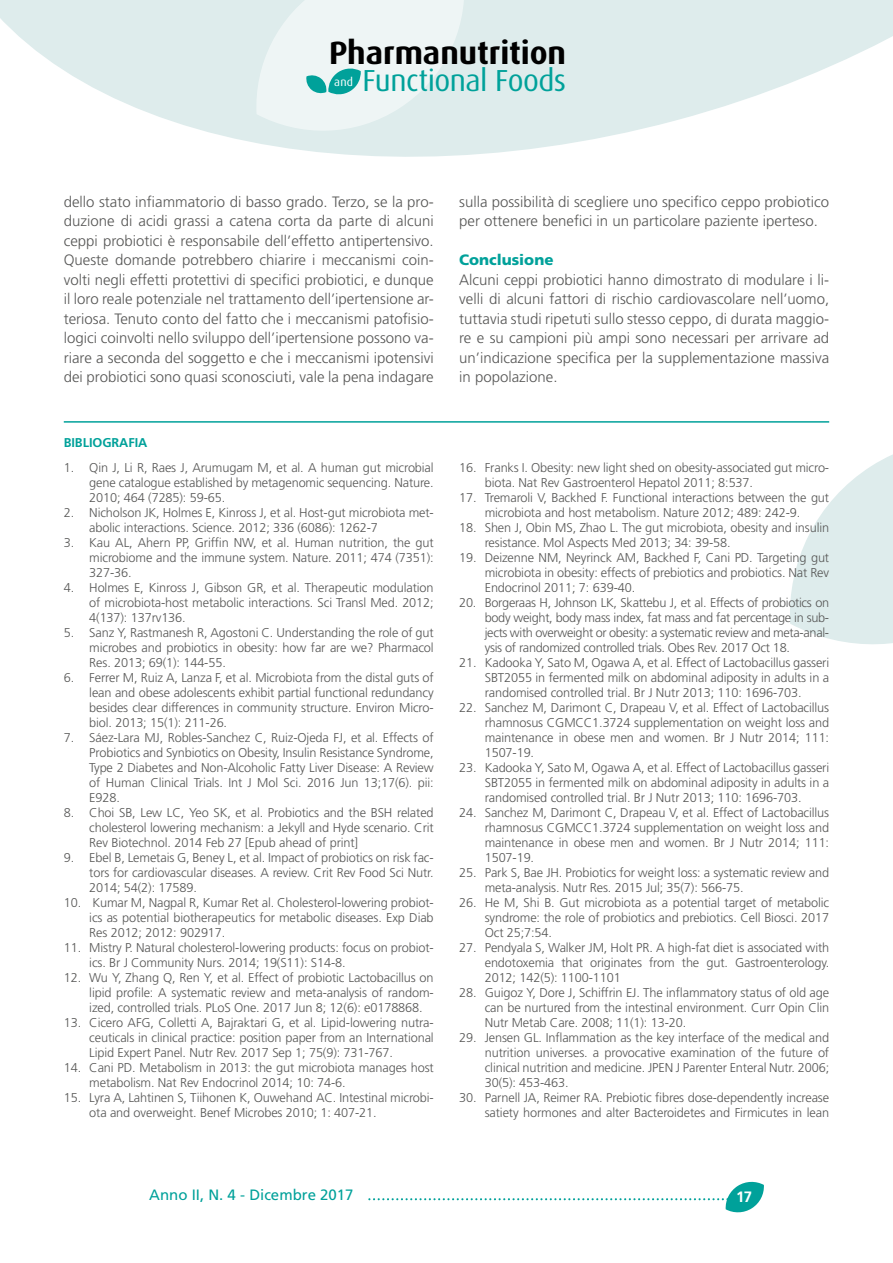
<style>
.page{position:relative;width:893px;height:1263px;background:#fff}
.page>*{position:absolute;margin:0;border:0;box-sizing:border-box;transform-origin:0 0}
.t1{font:700 32.25px "Dax";color:#000}
.t2{font:30.45px "Dax";letter-spacing:-.02em;color:#00a19a}
.t3{font:300 15px/19.5px "Frutiger LT Std";color:#575756;text-align:justify}
.t4{font:15px "Frutiger LT Std";color:#00a19a}
.t5{font:900 15px "Frutiger LT Std";color:#00a19a}
.t6{font:700 15px "Frutiger LT Std";color:#fff}
.t7{font:300 12.75px/15px "Frutiger LT Std";letter-spacing:-.01em;color:#575756;text-align:justify}
.t8{font:700 12.75px "Frutiger LT Std";letter-spacing:-.005em;color:#00a19a}
.t9{font:11.7px "Dax";color:#fff}
</style>
<div class="page">
<svg style="left:0;top:0;width:893px;height:157px;fill:#deecec"></svg>
<svg style="left:790px;top:454px;width:103px;height:190px"></svg>
<svg style="left:369px;top:1181px;width:395px;height:32px"></svg>
<svg style="left:256px;top:0;width:208px;height:131px;background:#e2f0f0"></svg>
<hr style="left:64px;top:421px;width:765px;height:2px;background:#00a19a">
<h1 class="t1" style="left:329px;top:35px;width:239px">Pharmanutrition</h1>
<p class="t9" style="left:334px;top:76px;width:20px">and</p>
<h2 class="t2" style="left:363px;top:64px;width:205px">Functional Foods</h2>
<p class="t3" style="left:64px;top:192px;width:371px">dello stato infiammatorio di basso grado. Terzo, se la pro&shy;duzione di acidi grassi a catena corta da parte di alcuni ceppi probiotici è responsabile dell’effetto antipertensivo.<br>Queste domande potrebbero chiarire i meccanismi coin&shy;volti negli effetti protettivi di specifici probiotici, e dunque il loro reale potenziale nel trattamento dell’ipertensione ar&shy;teriosa. Tenuto conto del fatto che i meccanismi patofisio&shy;logici coinvolti nello sviluppo dell’ipertensione possono va&shy;riare a seconda del soggetto e che i meccanismi ipotensivi dei probiotici sono quasi sconosciuti, vale la pena indagare</p>
<p class="t3" style="left:459px;top:192px;width:371px">sulla possibilità di scegliere uno specifico ceppo probiotico per ottenere benefici in un particolare paziente iperteso.</p>
<p class="t5" style="left:459px;top:251px;width:96px">Conclusione</p>
<p class="t3" style="left:459px;top:270px;width:371px">Alcuni ceppi probiotici hanno dimostrato di modulare i li&shy;velli di alcuni fattori di rischio cardiovascolare nell’uomo, tuttavia studi ripetuti sullo stesso ceppo, di durata maggio&shy;re e su campioni più ampi sono necessari per arrivare ad un’indicazione specifica per la supplementazione massiva in popolazione.</p>
<p class="t8" style="left:64px;top:435px;width:85px">BIBLIOGRAFIA</p>
<p class="t7" style="left:89px;top:461px;width:346px;text-indent:-26px">1. Qin J, Li R, Raes J, Arumugam M, et al. A human gut microbial gene catalogue established by metagenomic sequencing. Nature.<br>2010; 464 (7285): 59-65.</p>
<p class="t7" style="left:89px;top:506px;width:346px;text-indent:-26px">2. Nicholson JK, Holmes E, Kinross J, et al. Host-gut microbiota met&shy;abolic interactions. Science. 2012; 336 (6086): 1262-7</p>
<p class="t7" style="left:89px;top:535px;width:346px;text-indent:-26px">3. Kau AL, Ahern PP, Griffin NW, et al. Human nutrition, the gut microbiome and the immune system. Nature. 2011; 474 (7351):<br>327-36.</p>
<p class="t7" style="left:89px;top:580px;width:346px;text-indent:-26px">4. Holmes E, Kinross J, Gibson GR, et al. Therapeutic modulation of microbiota-host metabolic interactions. Sci Transl Med. 2012; 4(137): 137rv136.</p>
<p class="t7" style="left:89px;top:625px;width:346px;text-indent:-26px">5. Sanz Y, Rastmanesh R, Agostoni C. Understanding the role of gut microbes and probiotics in obesity: how far are we? Pharmacol Res. 2013; 69(1): 144-55.</p>
<p class="t7" style="left:89px;top:670px;width:346px;text-indent:-26px">6. Ferrer M, Ruiz A, Lanza F, et al. Microbiota from the distal guts of lean and obese adolescents exhibit partial functional redundancy besides clear differences in community structure. Environ Micro&shy;biol. 2013; 15(1): 211-26.</p>
<p class="t7" style="left:89px;top:730px;width:346px;text-indent:-26px">7. Sáez-Lara MJ, Robles-Sanchez C, Ruiz-Ojeda FJ, et al. Effects of Probiotics and Synbiotics on Obesity, Insulin Resistance Syndrome, Type 2 Diabetes and Non-Alcoholic Fatty Liver Disease: A Review of Human Clinical Trials. Int J Mol Sci. 2016 Jun 13;17(6). pii:<br>E928.</p>
<p class="t7" style="left:89px;top:805px;width:346px;text-indent:-26px">8. Choi SB, Lew LC, Yeo SK, et al. Probiotics and the BSH related cholesterol lowering mechanism: a Jekyll and Hyde scenario. Crit Rev Biotechnol. 2014 Feb 27 [Epub ahead of print]</p>
<p class="t7" style="left:89px;top:850px;width:346px;text-indent:-26px">9. Ebel B, Lemetais G, Beney L, et al. Impact of probiotics on risk fac&shy;tors for cardiovascular diseases. A review. Crit Rev Food Sci Nutr.<br>2014; 54(2): 17589.</p>
<p class="t7" style="left:89px;top:895px;width:346px;text-indent:-26px">10. Kumar M, Nagpal R, Kumar Ret al. Cholesterol-lowering probiot&shy;ics as potential biotherapeutics for metabolic diseases. Exp Diab Res 2012; 2012: 902917.</p>
<p class="t7" style="left:89px;top:940px;width:346px;text-indent:-26px">11. Mistry P. Natural cholesterol-lowering products: focus on probiot&shy;ics. Br J Community Nurs. 2014; 19(S11): S14-8.</p>
<p class="t7" style="left:89px;top:970px;width:346px;text-indent:-26px">12. Wu Y, Zhang Q, Ren Y, et al. Effect of probiotic Lactobacillus on lipid profile: A systematic review and meta-analysis of random&shy;ized, controlled trials. PLoS One. 2017 Jun 8; 12(6): e0178868.</p>
<p class="t7" style="left:89px;top:1015px;width:346px;text-indent:-26px">13. Cicero AFG, Colletti A, Bajraktari G, et al. Lipid-lowering nutra&shy;ceuticals in clinical practice: position paper from an International Lipid Expert Panel. Nutr Rev. 2017 Sep 1; 75(9): 731-767.</p>
<p class="t7" style="left:89px;top:1060px;width:346px;text-indent:-26px">14. Cani PD. Metabolism in 2013: the gut microbiota manages host metabolism. Nat Rev Endocrinol 2014; 10: 74-6.</p>
<p class="t7" style="left:89px;top:1090px;width:346px;text-indent:-26px">15. Lyra A, Lahtinen S, Tiihonen K, Ouwehand AC. Intestinal microbi&shy;ota and overweight. Benef Microbes 2010; 1: 407-21.</p>
<p class="t7" style="left:485px;top:460px;width:346px;text-indent:-26px">16. Franks I. Obesity: new light shed on obesity-associated gut micro&shy;biota. Nat Rev Gastroenterol Hepatol 2011; 8:537.</p>
<p class="t7" style="left:459px;top:490px;width:371px;text-align:center">17. Tremaroli V, Backhed F. Functional interactions between the gut microbiota and host metabolism. Nature 2012; 489: 242-9.</p>
<p class="t7" style="left:485px;top:520px;width:346px;text-indent:-26px">18. Shen J, Obin MS, Zhao L. The gut microbiota, obesity and insulin resistance. Mol Aspects Med 2013; 34: 39-58.</p>
<p class="t7" style="left:485px;top:550px;width:346px;text-indent:-26px">19. Deizenne NM, Neyrinck AM, Backhed F, Cani PD. Targeting gut microbiota in obesity: effects of prebiotics and probiotics. Nat Rev Endocrinol 2011; 7: 639-40.</p>
<p class="t7" style="left:485px;top:595px;width:346px;text-indent:-26px">20. Borgeraas H, Johnson LK, Skattebu J, et al. Effects of probiotics on body weight, body mass index, fat mass and fat percentage in sub&shy;jects with overweight or obesity: a systematic review and meta-anal&shy;ysis of randomized controlled trials. Obes Rev. 2017 Oct 18.</p>
<p class="t7" style="left:485px;top:655px;width:346px;text-indent:-26px">21. Kadooka Y, Sato M, Ogawa A, et al. Effect of Lactobacillus gasseri SBT2055 in fermented milk on abdominal adiposity in adults in a randomised controlled trial. Br J Nutr 2013; 110: 1696-703.</p>
<p class="t7" style="left:485px;top:700px;width:346px;text-indent:-26px">22. Sanchez M, Darimont C, Drapeau V, et al. Effect of Lactobacillus rhamnosus CGMCC1.3724 supplementation on weight loss and maintenance in obese men and women. Br J Nutr 2014; 111:<br>1507-19.</p>
<p class="t7" style="left:485px;top:760px;width:346px;text-indent:-26px">23. Kadooka Y, Sato M, Ogawa A, et al. Effect of Lactobacillus gasseri SBT2055 in fermented milk on abdominal adiposity in adults in a randomised controlled trial. Br J Nutr 2013; 110: 1696-703.</p>
<p class="t7" style="left:485px;top:805px;width:346px;text-indent:-26px">24. Sanchez M, Darimont C, Drapeau V, et al. Effect of Lactobacillus rhamnosus CGMCC1.3724 supplementation on weight loss and maintenance in obese men and women. Br J Nutr 2014; 111:<br>1507-19.</p>
<p class="t7" style="left:485px;top:865px;width:346px;text-indent:-26px">25. Park S, Bae JH. Probiotics for weight loss: a systematic review and meta-analysis. Nutr Res. 2015 Jul; 35(7): 566-75.</p>
<p class="t7" style="left:485px;top:895px;width:346px;text-indent:-26px">26. He M, Shi B. Gut microbiota as a potential target of metabolic syndrome: the role of probiotics and prebiotics. Cell Biosci. 2017<br>Oct 25;7:54.</p>
<p class="t7" style="left:485px;top:940px;width:346px;text-indent:-26px">27. Pendyala S, Walker JM, Holt PR. A high-fat diet is associated with endotoxemia that originates from the gut. Gastroenterology.<br>2012; 142(5): 1100-1101</p>
<p class="t7" style="left:485px;top:985px;width:346px;text-indent:-26px">28. Guigoz Y, Dore J, Schiffrin EJ. The inflammatory status of old age can be nurtured from the intestinal environment. Curr Opin Clin Nutr Metab Care. 2008; 11(1): 13-20.</p>
<p class="t7" style="left:485px;top:1030px;width:346px;text-indent:-26px">29. Jensen GL. Inflammation as the key interface of the medical and nutrition universes. a provocative examination of the future of clinical nutrition and medicine. JPEN J Parenter Enteral Nutr. 2006; 30(5): 453-463.</p>
<p class="t7" style="left:459px;top:1090px;width:371px;text-align:right">30. Parnell JA, Reimer RA. Prebiotic fibres dose-dependently increase satiety hormones and alter Bacteroidetes and Firmicutes in lean</p>
<p class="t4" style="left:149px;top:1186px;width:206px">Anno II, N. 4 - Dicembre 2017</p>
<p class="t6" style="left:736px;top:1188px;width:18px">17</p>
</div>
